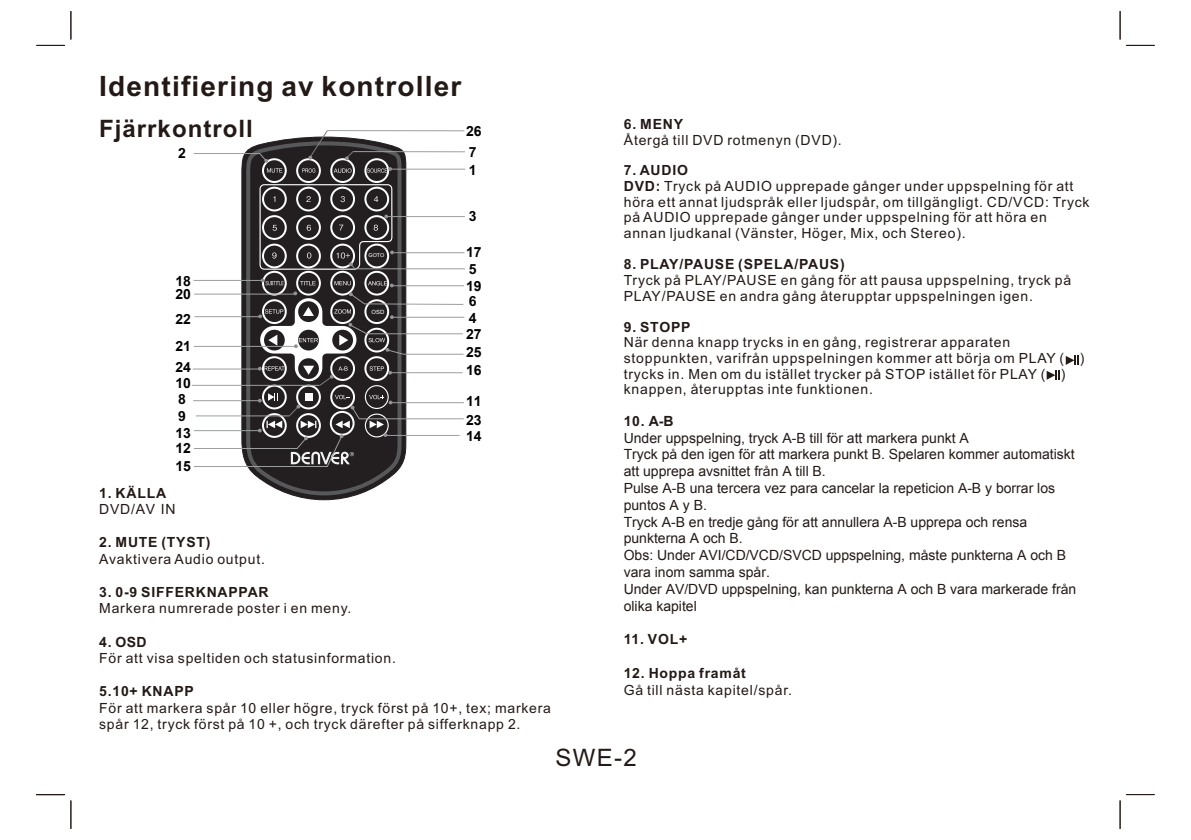
<style>
.page{position:relative;width:1191px;height:840px;background:#fff}
.page>*{position:absolute;margin:0;border:0;box-sizing:border-box;transform-origin:0 0}
.t1{font:700 28px "Arial";letter-spacing:.04em;color:#231916}
.t2{font:700 24px "Arial";letter-spacing:.04em;color:#231916}
.t3{font:24px "Arial";color:#231916}
.t4{font:14px/15.6px "Arial";letter-spacing:.055em;color:#231916}
.t5{font:14px/16.8px "Arial";color:#231916}
.t6{font:700 14px/16.6px "Arial";letter-spacing:.055em;color:#231916}
.t7{font:700 14px/18.6px "Arial";letter-spacing:-.005em;color:#000}
.t8{font:700 14px/17px "Arial";color:#000}
.t9{font:5.8px "Arial";color:#fff}
.t10{font:5.4px "Arial";color:#fff}
.s1{font-style:inherit}
.s2{font-weight:400}
.s3{font-weight:700}
</style>
<div class="page">
<svg style="left:71px;top:11px;width:1px;height:28px"></svg>
<svg style="left:36px;top:45px;width:29px;height:1px"></svg>
<svg style="left:1119px;top:11px;width:1px;height:28px"></svg>
<svg style="left:1126px;top:45px;width:28px;height:1px"></svg>
<svg style="left:71px;top:800px;width:1px;height:28px"></svg>
<svg style="left:1119px;top:800px;width:1px;height:28px"></svg>
<svg style="left:1065px;top:356px;width:13px;height:9px"></svg>
<svg style="left:1046px;top:370px;width:13px;height:9px"></svg>
<svg style="left:241px;top:136px;width:166px;height:364px"></svg>
<svg style="left:243px;top:139px;width:162px;height:358px;background:#484547"></svg>
<svg style="left:262px;top:158px;width:25px;height:25px"></svg>
<svg style="left:296px;top:158px;width:25px;height:25px"></svg>
<svg style="left:330px;top:158px;width:25px;height:25px"></svg>
<svg style="left:364px;top:158px;width:25px;height:25px"></svg>
<svg style="left:262px;top:384px;width:25px;height:25px"></svg>
<svg style="left:296px;top:384px;width:25px;height:25px"></svg>
<svg style="left:330px;top:384px;width:25px;height:25px"></svg>
<svg style="left:330px;top:271px;width:25px;height:24px"></svg>
<svg style="left:364px;top:271px;width:25px;height:24px"></svg>
<svg style="left:262px;top:271px;width:25px;height:24px"></svg>
<svg style="left:296px;top:271px;width:25px;height:24px"></svg>
<svg style="left:334px;top:168px;width:17px;height:5px"></svg>
<svg style="left:302px;top:168px;width:13px;height:4px"></svg>
<svg style="left:267px;top:168px;width:15px;height:4px"></svg>
<svg style="left:365px;top:385px;width:24px;height:24px"></svg>
<hr style="left:327px;top:130px;width:137px;height:1px;background:#9d9e9e">
<hr style="left:353px;top:151px;width:112px;height:1px;background:#9d9e9e">
<hr style="left:389px;top:169px;width:76px;height:1px;background:#9d9e9e">
<hr style="left:385px;top:216px;width:80px;height:1px;background:#9d9e9e">
<hr style="left:393px;top:252px;width:71px;height:1px;background:#9d9e9e">
<hr style="left:192px;top:385px;width:127px;height:1px;background:#9d9e9e">
<hr style="left:193px;top:368px;width:67px;height:1px;background:#9d9e9e">
<hr style="left:194px;top:346px;width:101px;height:1px;background:#9d9e9e">
<hr style="left:194px;top:316px;width:65px;height:1px;background:#9d9e9e">
<hr style="left:194px;top:280px;width:70px;height:1px;background:#9d9e9e">
<hr style="left:194px;top:293px;width:101px;height:1px;background:#9d9e9e">
<svg style="left:193px;top:153px;width:75px;height:9px"></svg>
<svg style="left:308px;top:130px;width:20px;height:29px"></svg>
<svg style="left:345px;top:151px;width:9px;height:9px"></svg>
<svg style="left:367px;top:167px;width:25px;height:5px"></svg>
<hr style="left:355px;top:268px;width:110px;height:1px;background:#9d9e9e">
<svg style="left:193px;top:393px;width:271px;height:73px"></svg>
<svg style="left:258px;top:278px;width:206px;height:108px"></svg>
<svg style="left:259px;top:183px;width:135px;height:87px;background:#4f4b4c"></svg>
<h1 class="t1" style="left:99px;top:76px;width:364px">Identifiering av kontroller</h1>
<h2 class="t2" style="left:99px;top:119px;width:155px">Fjärrkontroll</h2>
<p class="t8" style="left:178px;top:146px;width:9px">2</p>
<p class="t7" style="left:175px;top:272px;width:17px">18</p>
<p class="t7" style="left:175px;top:286px;width:17px">20</p>
<p class="t7" style="left:175px;top:310px;width:17px">22</p>
<p class="t7" style="left:175px;top:358px;width:17px">24</p>
<p class="t7" style="left:175px;top:337px;width:17px">21</p>
<p class="t8" style="left:175px;top:376px;width:17px">1<span class="s1">0</span></p>
<p class="t8" style="left:178px;top:391px;width:9px">8<br>9</p>
<p class="t10" style="left:368px;top:253px;width:17px">GOTO</p>
<p class="t9" style="left:371px;top:309px;width:14px">OSD</p>
<p class="t7" style="left:466px;top:122px;width:17px">26</p>
<p class="t8" style="left:469px;top:144px;width:9px">7</p>
<p class="t8" style="left:469px;top:162px;width:9px">1</p>
<p class="t8" style="left:469px;top:209px;width:9px">3</p>
<p class="t7" style="left:466px;top:243px;width:17px">17</p>
<p class="t8" style="left:469px;top:262px;width:9px">5</p>
<p class="t8" style="left:469px;top:294px;width:9px">6</p>
<p class="t7" style="left:466px;top:277px;width:17px">19</p>
<p class="t8" style="left:469px;top:311px;width:9px">4</p>
<p class="t7" style="left:466px;top:325px;width:17px">27</p>
<p class="t7" style="left:466px;top:343px;width:17px">25</p>
<p class="t7" style="left:466px;top:361px;width:17px">16</p>
<p class="t7" style="left:466px;top:393px;width:17px">11<br>23</p>
<p class="t7" style="left:175px;top:425px;width:17px;line-height:15.8px">13<br>12</p>
<p class="t7" style="left:466px;top:427px;width:17px">14</p>
<p class="t7" style="left:175px;top:457px;width:17px">15</p>
<p class="t6" style="left:99px;top:485px;width:78px">1. KÄLLA<br><span class="s2">DVD/</span><span class="s2">AV IN</span></p>
<p class="t6" style="left:99px;top:535px;width:113px">2. MUTE (TYST)</p>
<p class="t4" style="left:99px;top:552px;width:167px">Avaktivera Audio output.</p>
<p class="t6" style="left:99px;top:584px;width:171px">3. 0-9 SIFFERKNAPPAR</p>
<p class="t4" style="left:99px;top:601px;width:253px">Markera numrerade poster i en meny.</p>
<p class="t4" style="left:99px;top:634px;width:298px;line-height:16.6px"><span class="s3">4. O</span><span class="s3">SD<br></span>För att visa speltiden och statusinformation.</p>
<p class="t6" style="left:99px;top:684px;width:96px">5.10+ KNAPP</p>
<p class="t4" style="left:99px;top:700px;width:453px;line-height:16.6px">För att markera spår 10 eller högre, tryck först på 10+, tex; markera spår 12, tryck först på 10 +, och tryck därefter på sifferknapp 2.</p>
<p class="t6" style="left:624px;top:117px;width:61px">6. MENY</p>
<p class="t4" style="left:624px;top:133px;width:219px">Återgå till DVD rotmenyn (DVD).</p>
<p class="t4" style="left:624px;top:164px;width:467px"><span class="s3">7. AUDIO<br>DVD:</span> Tryck på AUDIO upprepade gånger under uppspelning för att höra ett annat ljudspråk eller ljudspår, om tillgängligt. CD/VCD: Tryck på AUDIO upprepade gånger under uppspelning för att höra en annan ljudkanal (Vänster, Höger, Mix, och Stereo).</p>
<p class="t6" style="left:624px;top:257px;width:222px">8. PLAY/PAUSE (SPELA/PAUS)</p>
<p class="t4" style="left:624px;top:273px;width:449px">Tryck på PLAY/PAUSE en gång för att pausa uppspelning, tryck på<br>PLAY/PAUSE en andra gång återupptar uppspelningen igen.</p>
<p class="t6" style="left:624px;top:320px;width:68px">9. STOPP</p>
<p class="t4" style="left:624px;top:336px;width:462px">När denna knapp trycks in en gång, registrerar apparaten stoppunkten, varifrån uppspelningen kommer att börja om PLAY ( ) trycks in. Men om du istället trycker på STOP istället för PLAY ( ) knappen, återupptas inte funktionen.</p>
<p class="t5" style="left:624px;top:413px;width:454px"><span class="s3">10.</span> <span class="s3">A-B<br></span><span class="s1">U</span>nder uppspelning, tryck A-B <span class="s1">till</span> f<span class="s1">ö</span>r att markera punkt A<br>Tryck p<span class="s1">å</span> den igen f<span class="s1">ö</span>r att markera punkt B. Spelaren kommer automatiskt att upprepa avsnittet fr<span class="s1">å</span>n A till B.<br>Pulse A-B una tercera vez para cancelar la repeticion A-B y borrar los puntos A y B.<br>Tryck A-B en tredje g<span class="s1">å</span>ng f<span class="s1">ö</span>r att annullera A-B upprepa och rensa punkterna A och B.<br>Obs: Under AVI/CD/VCD/SVCD uppspelning, m<span class="s1">å</span>ste punkterna A och B vara inom samma sp<span class="s1">å</span>r.<br>Under AV/DVD uppspelning, kan punkterna A och B vara markerade fr<span class="s1">å</span>n olika kapitel</p>
<p class="t6" style="left:624px;top:632px;width:65px">11. VOL+</p>
<p class="t6" style="left:624px;top:665px;width:124px">12. Hoppa framåt</p>
<p class="t4" style="left:624px;top:683px;width:170px">Gå till nästa kapitel/spår.</p>
<h2 class="t3" style="left:555px;top:748px;width:83px">SWE-2</h2>
</div>
